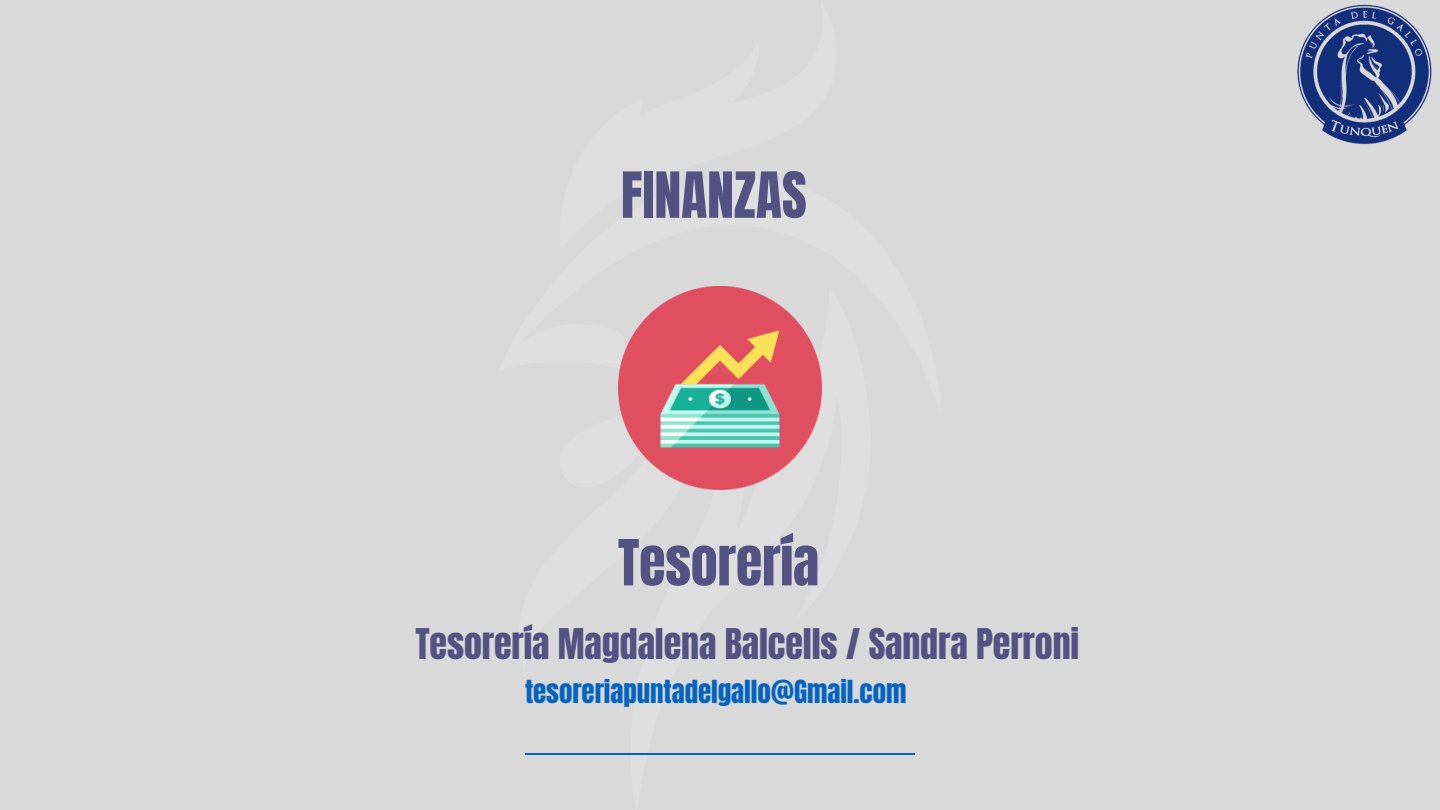
<style>
.page{position:relative;width:1440px;height:810px;background:#d9d9d9}
.page>*{position:absolute;margin:0;border:0;box-sizing:border-box;transform-origin:0 0}
.t1{font:54px "Anton";letter-spacing:-.005em;color:#545283}
.t2{font:36px "Anton";letter-spacing:-.005em;color:#545283}
.t3{font:27px "Anton";letter-spacing:-.005em;color:#0563c1}
</style>
<div class="page">
<hr style="left:525px;top:753px;width:390px;height:2px;background:#0563c1">
<img style="left:618px;top:286px;width:204px;height:204px">
<img style="left:1297px;top:4px;width:135px;height:141px">
<h1 class="t1" style="left:621px;top:156px;width:187px">FINANZAS</h1>
<h1 class="t1" style="left:618px;top:524px;width:203px">Tesorería</h1>
<p class="t2" style="left:415px;top:618px;width:665px">Tesorería Magdalena Balcells / Sandra Perroni</p>
<p class="t3" style="left:525px;top:672px;width:383px">tesoreriapuntadelgallo@Gmail.com</p>
</div>
